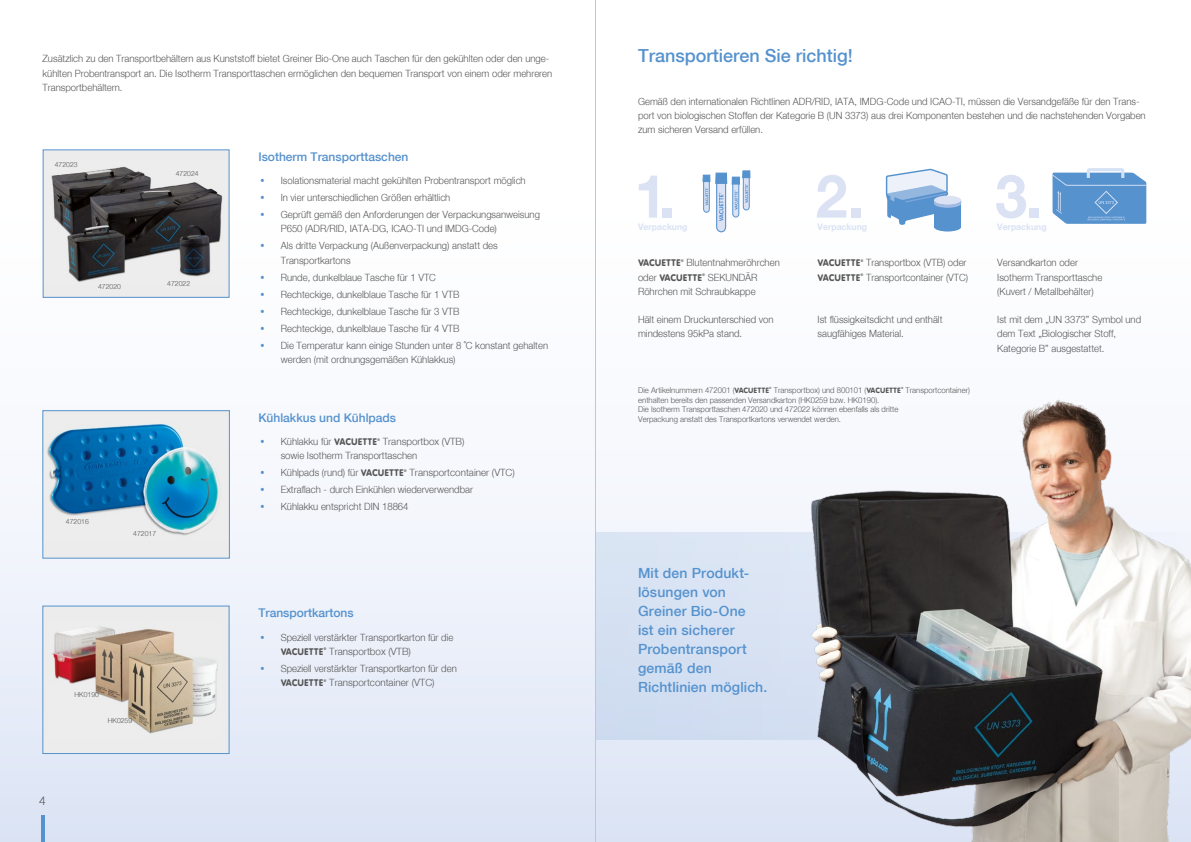
<style>
.page{position:relative;width:1191px;height:842px;background:#fff}
.page>*{position:absolute;margin:0;border:0;box-sizing:border-box;transform-origin:0 0}
.t1{font:60px "Helvneubold";color:#dae2f4;scale:.96 1}
.t2{font:18px "Helvneumed";color:#5592ce}
.t3{font:14px/19px "Helvneumed";letter-spacing:.01em;color:#5592ce}
.t4{font:12px "Helvneumed";color:#5592ce}
.t5{font:12px "Helvneulig";color:#565656}
.t6{font:10px/14.2px "Helvneulig";color:#565656;scale:.95 1}
.t7{font:10px/17px "Helvneulig";color:#565656}
.t8{font:10px "VAG Round";color:#565656;scale:.95 1}
.t9{font:9px "Helvneubold";color:#dae2f4;scale:.96 1}
.t10{font:8px/9.6px "Helvneulig";color:#565656;scale:.96 1}
.t11{font:7px "Helvneulig";color:#565656}
.t12{font:4px "VAG Round";color:#565656;scale:.95 1}
.t13{font:3.2px "VAG Round";color:#565656;scale:.96 1}
.s1{font-family:"VAG Round"}
.s2{font-family:"Helvneulig"}
</style>
<div class="page">
<div style="left:0;top:0;width:1191px;height:842px;background:linear-gradient(to bottom,#fff,#e2e8f7)"></div>
<div style="left:596px;top:533px;width:595px;height:207px;background:#d6e1f2"></div>
<div style="left:43px;top:150px;width:186px;height:147px;background:#ececed"></div>
<img style="left:51px;top:166px;width:172px;height:116px">
<div style="left:43px;top:149px;width:186px;height:149px;border:1px solid #5592ce"></div>
<div style="left:43px;top:411px;width:186px;height:147px;background:#ececed"></div>
<img style="left:47px;top:424px;width:172px;height:112px">
<div style="left:42px;top:410px;width:188px;height:148px;border:1px solid #5592ce"></div>
<div style="left:43px;top:606px;width:186px;height:147px;background:#ececed"></div>
<img style="left:52px;top:626px;width:166px;height:108px">
<div style="left:42px;top:606px;width:187px;height:148px;border:1px solid #5592ce"></div>
<svg style="left:1052px;top:167px;width:94px;height:57px;background:#71a3d6"></svg>
<div style="left:742px;top:170px;width:8px;height:8px;border:1px solid #5592ce"></div>
<svg style="left:703px;top:172px;width:47px;height:61px"></svg>
<svg style="left:885px;top:168px;width:76px;height:77px"></svg>
<hr style="left:41px;top:815px;width:3px;height:27px;background:#5592ce">
<img style="left:773px;top:383px;width:418px;height:459px">
<hr style="left:595px;top:0;width:1px;height:842px;background:#c5c6c6">
<p class="t6" style="left:43px;top:51px;width:538px">Zusätzlich zu den Transportbehältern aus Kunststoff bietet Greiner Bio-One auch Taschen für den gekühlten oder den unge&shy;kühlten Probentransport an. Die Isotherm Transporttaschen ermöglichen den bequemen Transport von einem oder mehreren<br>Transportbehältern.</p>
<p class="t11" style="left:55px;top:160px;width:24px">472023</p>
<p class="t11" style="left:98px;top:282px;width:24px">472020</p>
<p class="t11" style="left:176px;top:169px;width:24px">472024</p>
<p class="t11" style="left:167px;top:280px;width:24px">472022</p>
<p class="t11" style="left:66px;top:518px;width:24px">472016</p>
<p class="t11" style="left:133px;top:529px;width:24px">472017</p>
<p class="t11" style="left:74px;top:691px;width:26px">HK0190</p>
<p class="t11" style="left:108px;top:716px;width:26px">HK0259</p>
<p class="t5" style="left:39px;top:794px;width:8px">4</p>
<p class="t4" style="left:258px;top:150px;width:152px">Isotherm Transporttaschen</p>
<p class="t6" style="left:281px;top:172px;width:274px;line-height:17px">Isolationsmaterial macht gekühlten Probentransport möglich<br>In vier unterschiedlichen Größen erhältlich<br>Geprüft gemäß den Anforderungen der Verpackungsanweisung</p>
<p class="t6" style="left:281px;top:220px;width:230px;line-height:17px">P650 (ADR/RID, IATA-DG, ICAO-TI und IMDG-Code)<br>Als dritte Verpackung (Außenverpackung) anstatt des</p>
<p class="t6" style="left:281px;top:251px;width:283px;line-height:17px">Transportkartons<br>Runde, dunkelblaue Tasche für 1 VTC<br>Rechteckige, dunkelblaue Tasche für 1 VTB<br>Rechteckige, dunkelblaue Tasche für 3 VTB<br>Rechteckige, dunkelblaue Tasche für 4 VTB<br>Die Temperatur kann einige Stunden unter 8 ˚C konstant gehalten</p>
<p class="t6" style="left:281px;top:352px;width:185px">werden (mit ordnungsgemäßen Kühlakkus)</p>
<p class="t4" style="left:258px;top:410px;width:139px">Kühlakkus und Kühlpads</p>
<p class="t7" style="left:281px;top:434px;width:185px;line-height:14.2px;text-indent:102px">Transportbox (VTB) sowie Isotherm Transporttaschen</p>
<p class="t6" style="left:281px;top:465px;width:131px">Kühlpads (rund) für <span class="s1">VACUETTE</span></p>
<p class="t12" style="left:404px;top:468px;width:5px">®</p>
<p class="t6" style="left:281px;top:434px;width:103px">Kühlakku für <span class="s1">VACUETTE</span></p>
<p class="t12" style="left:377px;top:437px;width:5px">®</p>
<p class="t7" style="left:281px;top:464px;width:236px;text-indent:129px">Transportcontainer (VTC)<br>Extraflach - durch Einkühlen wiederverwendbar<br>Kühlakku entspricht DIN 18864</p>
<p class="t4" style="left:258px;top:606px;width:97px">Transportkartons</p>
<p class="t6" style="left:281px;top:630px;width:183px">Speziell verstärkter Transportkarton für die</p>
<p class="t8" style="left:281px;top:646px;width:47px">VACUETTE</p>
<p class="t12" style="left:323px;top:647px;width:5px">®</p>
<p class="t7" style="left:281px;top:643px;width:177px;text-align:center">Transportbox (VTB)<br>Speziell verstärkter Transportkarton für den</p>
<p class="t8" style="left:281px;top:677px;width:47px">VACUETTE</p>
<p class="t12" style="left:323px;top:678px;width:5px">®</p>
<p class="t7" style="left:329px;top:674px;width:107px">Transportcontainer (VTC)</p>
<h2 class="t2" style="left:638px;top:45px;width:216px">Transportieren Sie richtig!</h2>
<p class="t6" style="left:638px;top:94px;width:536px">Gemäß den internationalen Richtlinen ADR/RID, IATA, IMDG-Code und ICAO-TI, müssen die Versandgefäße für den Trans&shy;port von biologischen Stoffen der Kategorie B (UN 3373) aus drei Komponenten bestehen und die nachstehenden Vorgaben zum sicheren Versand erfüllen.</p>
<h1 class="t1" style="left:634px;top:159px;width:44px">1.</h1>
<p class="t9" style="left:638px;top:221px;width:53px">Verpackung</p>
<p class="t8" style="left:638px;top:257px;width:47px">VACUETTE</p>
<p class="t12" style="left:681px;top:258px;width:5px">®</p>
<p class="t6" style="left:686px;top:256px;width:100px">Blutentnahmeröhrchen</p>
<p class="t8" style="left:638px;top:272px;width:69px"><span class="s2">oder</span> VACUETTE</p>
<p class="t12" style="left:702px;top:273px;width:5px">®</p>
<p class="t6" style="left:638px;top:270px;width:127px;text-align:right">SEKUNDÄR<br>Röhrchen mit Schraubkappe</p>
<p class="t6" style="left:638px;top:312px;width:144px">Hält einem Druckunterschied von mindestens 95kPa stand.</p>
<h1 class="t1" style="left:815px;top:159px;width:52px">2.</h1>
<p class="t9" style="left:817px;top:221px;width:53px">Verpackung</p>
<p class="t8" style="left:817px;top:257px;width:47px">VACUETTE</p>
<p class="t12" style="left:860px;top:258px;width:5px">®</p>
<p class="t6" style="left:866px;top:256px;width:107px">Transportbox (VTB) oder</p>
<p class="t8" style="left:817px;top:272px;width:47px">VACUETTE</p>
<p class="t12" style="left:860px;top:273px;width:5px">®</p>
<p class="t6" style="left:866px;top:270px;width:109px">Transportcontainer (VTC)</p>
<p class="t6" style="left:817px;top:312px;width:133px">Ist flüssigkeitsdicht und enthält saugfähiges Material.</p>
<p class="t10" style="left:638px;top:385px;width:138px">Die Artikelnummern 472001 (<span class="s1">VACUETTE</span></p>
<p class="t13" style="left:769px;top:386px;width:4px">®</p>
<p class="t10" style="left:774px;top:385px;width:134px">Transportbox) und 800101 (<span class="s1">VACUETTE</span></p>
<p class="t13" style="left:901px;top:386px;width:4px">®</p>
<p class="t10" style="left:905px;top:385px;width:68px">Transportcontainer)</p>
<p class="t10" style="left:638px;top:395px;width:272px">enthalten bereits den passenden Versandkarton (HK0259 bzw. HK0190).<br>Die Isotherm Transporttaschen 472020 und 472022 können ebenfalls als dritte<br>Verpackung anstatt des Transportkartons verwendet werden.</p>
<h1 class="t1" style="left:995px;top:159px;width:50px">3.</h1>
<p class="t9" style="left:997px;top:221px;width:53px">Verpackung</p>
<p class="t6" style="left:997px;top:256px;width:112px">Versandkarton oder<br>Isotherm Transporttasche (Kuvert / Metallbehälter)</p>
<p class="t6" style="left:997px;top:312px;width:153px">Ist mit dem „UN 3373” Symbol und dem Text „Biologischer Stoff,<br>Kategorie B” ausgestattet.</p>
<h3 class="t3" style="left:638px;top:563px;width:131px">Mit den Produkt&shy;lösungen von<br>Greiner Bio-One<br>ist ein sicherer<br>Probentransport gemäß den<br>Richtlinien möglich.</h3>
</div>
